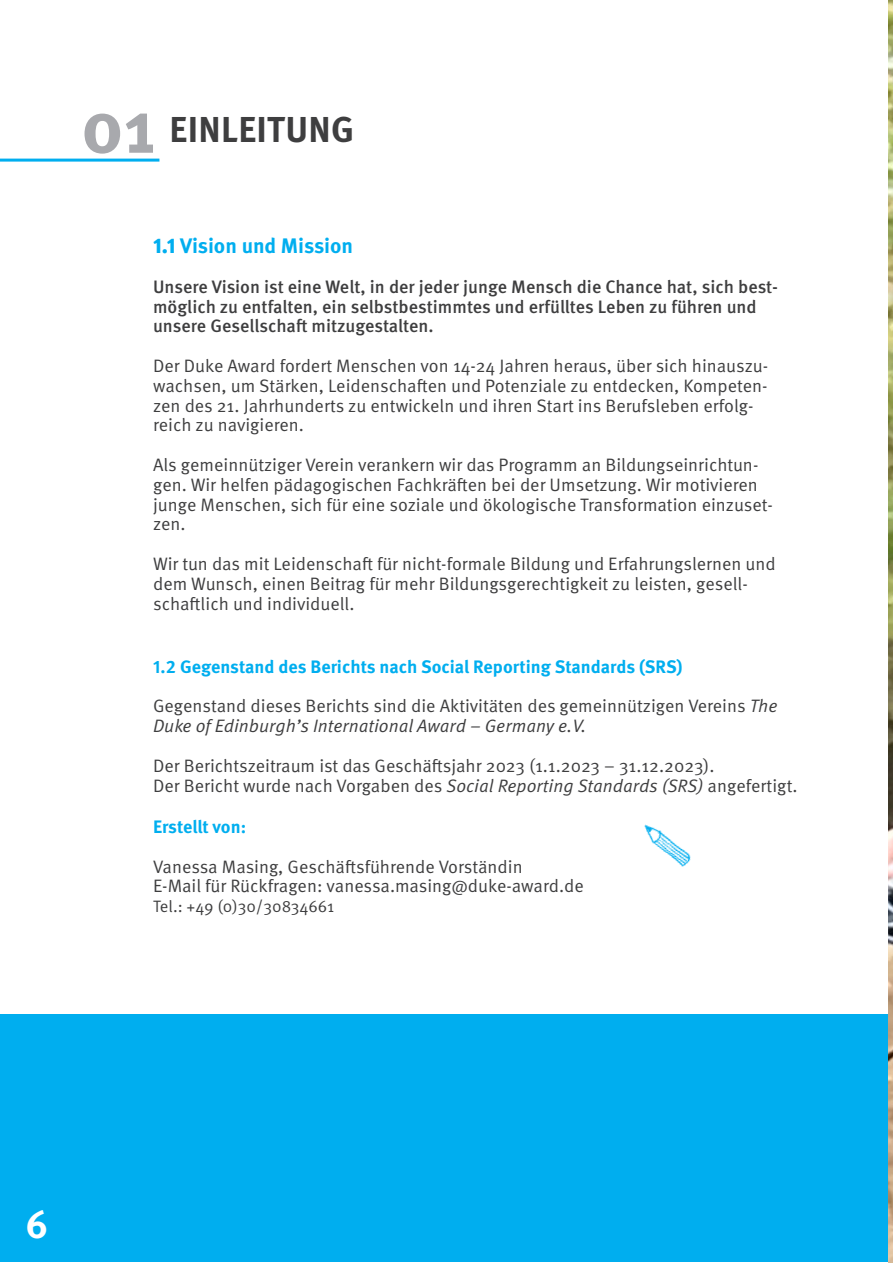
<style>
.page{position:relative;width:893px;height:1263px;background:#fff}
.page>*{position:absolute;margin:0;border:0;box-sizing:border-box;transform-origin:0 0}
.Vor_Ü1{font:700 75px "Meta Pro";color:#a8a9ad}
.t1{font:700 39px "Meta Pro";color:#fff}
.Vor_Ü1-2{font:700 36px "Meta Pro";letter-spacing:.01em;color:#3e3e3f}
.Vor_Ü2{font:700 21px "Meta Pro";letter-spacing:-.01em;color:#00aeef}
.Vor_Ü2-2{font:18px/19.8px "Meta Pro Norm";color:#3e3e3f}
.Vor_Ü2-3{font:500 18px/19.8px "Meta Pro";color:#3e3e3f}
.Vor_Ü2-4{font:700 18px "Meta Pro";color:#00aeef}
.Vor_Ü2-5{font:16.5px "Meta Pro Norm";color:#3e3e3f}
.s1{font-weight:900}
.s2{font-family:"Meta Pro Norm Ita"}
</style>
<div class="page">
<img style="left:644px;top:824px;width:47px;height:43px">
<div style="left:0;top:159px;width:159px;height:3px;border:2px solid #00aeef"></div>
<div style="left:0;top:1014px;width:893px;height:248px;background:#00aeef"></div>
<img style="left:889px;top:0;width:4px;height:1263px">
<p class="Vor_Ü1" style="left:81px;top:68px;width:76px">01</p>
<p class="Vor_Ü1-2" style="left:170px;top:101px;width:186px">EINLEITUNG</p>
<p class="Vor_Ü2" style="left:153px;top:229px;width:202px"><span class="s1">1.1</span> Vision und Mission</p>
<p class="Vor_Ü2-3" style="left:153px;top:275px;width:627px">Unsere Vision ist eine Welt, in der jeder junge Mensch die Chance hat, sich best&shy;möglich zu entfalten, ein selbstbestimmtes und erfülltes Leben zu führen und unsere Gesellschaft mitzugestalten.</p>
<p class="Vor_Ü2-2" style="left:153px;top:355px;width:617px">Der Duke Award fordert Menschen von 14-24 Jahren heraus, über sich hinauszu&shy;wachsen, um Stärken, Leidenschaften und Potenziale zu entdecken, Kompeten&shy;zen des 21. Jahrhunderts zu entwickeln und ihren Start ins Berufsleben erfolg&shy;reich zu navigieren.</p>
<p class="Vor_Ü2-2" style="left:153px;top:454px;width:621px">Als gemeinnütziger Verein verankern wir das Programm an Bildungseinrichtun&shy;gen. Wir helfen pädagogischen Fachkräften bei der Umsetzung. Wir motivieren junge Menschen, sich für eine soziale und ökologische Transformation einzuset&shy;zen.</p>
<p class="Vor_Ü2-2" style="left:153px;top:553px;width:624px">Wir tun das mit Leidenschaft für nicht-formale Bildung und Erfahrungslernen und dem Wunsch, einen Beitrag für mehr Bildungsgerechtigkeit zu leisten, gesell&shy;schaftlich und individuell.</p>
<p class="Vor_Ü2-4" style="left:153px;top:652px;width:531px">1.2 Gegenstand des Berichts nach Social Reporting Standards (SRS)</p>
<p class="Vor_Ü2-2" style="left:153px;top:695px;width:626px">Gegenstand dieses Berichts sind die Aktivitäten des gemeinnützigen Vereins <span class="s2">The<br>Duke of Edinburgh’s International Award – Germany e.V.</span></p>
<p class="Vor_Ü2-2" style="left:153px;top:754px;width:563px">Der Berichtszeitraum ist das Geschäftsjahr 2023 (1.1.2023 – 31.12.2023).</p>
<p class="Vor_Ü2-2" style="left:153px;top:774px;width:646px">Der Bericht wurde nach Vorgaben des <span class="s2">Social Reporting Standards (SRS)</span> angefertigt.</p>
<p class="Vor_Ü2-4" style="left:153px;top:813px;width:95px">Erstellt von:</p>
<p class="Vor_Ü2-2" style="left:153px;top:855px;width:371px">Vanessa Masing, Geschäftsführende Vorständin</p>
<p class="Vor_Ü2-2" style="left:153px;top:875px;width:432px">E-Mail für Rückfragen: vanessa.masing@duke-award.de</p>
<p class="Vor_Ü2-5" style="left:153px;top:894px;width:183px">Tel.: +49 (0)30/30834661</p>
<p class="t1" style="left:26px;top:1194px;width:24px">6</p>
</div>
